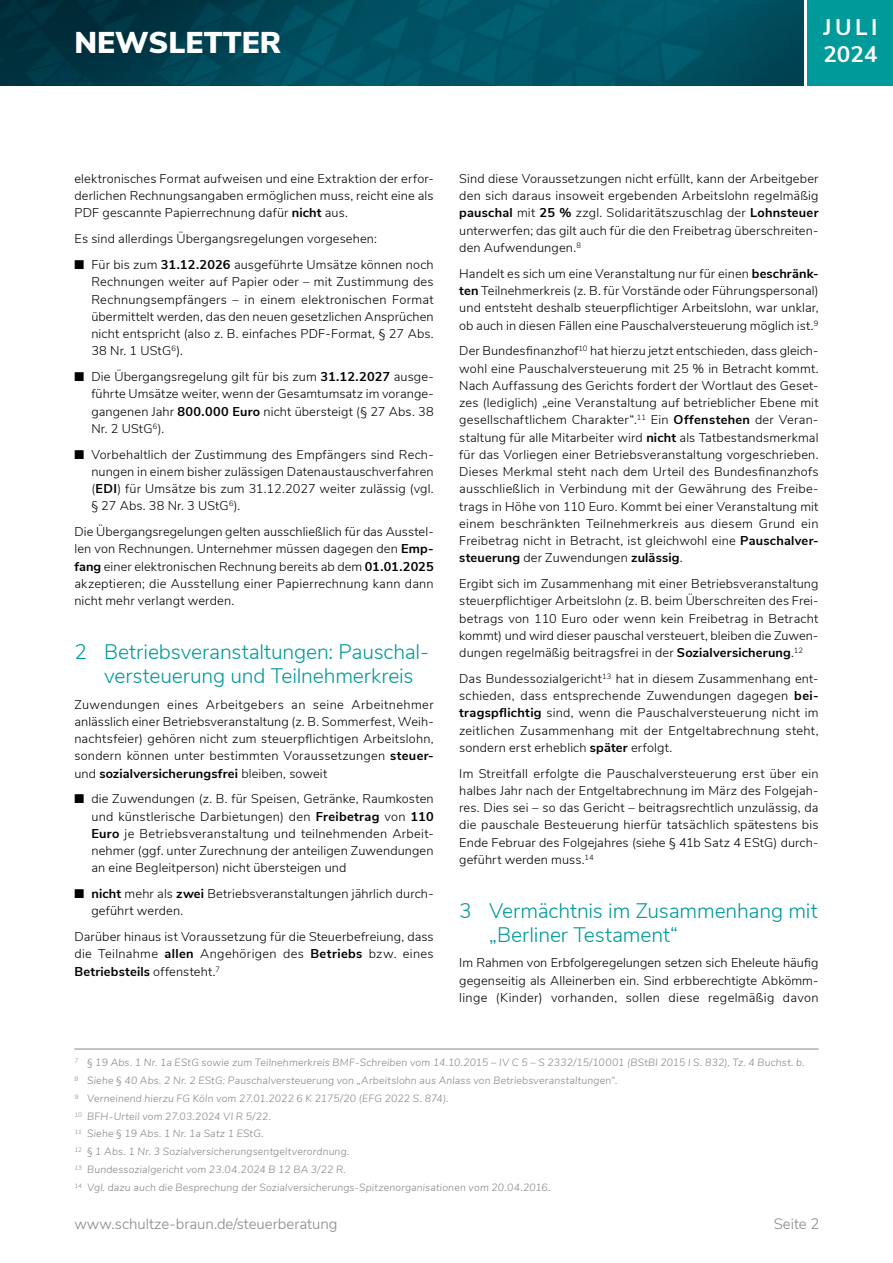
<style>
.page{position:relative;width:893px;height:1263px;background:#fff}
.page>*{position:absolute;margin:0;border:0;box-sizing:border-box;transform-origin:0 0}
.t1{font:900 30px "Nunito Sans";color:#fff}
.t2{font:700 22.5px/27px "Nunito Sans";letter-spacing:.08em;color:#fff}
.t3{font:300 21px/24px "Nunito Sans";letter-spacing:-.005em;color:#009a9b}
.t4{font:300 15px "Nunito Sans";color:#878786}
.t5{font:300 12.75px/17.2px "Nunito Sans";letter-spacing:.01em;color:#000;text-align:justify}
.t6{font:italic 300 10.5px/17.7px "Nunito Sans";letter-spacing:.015em;color:#878786}
.s1{font-weight:700}
</style>
<div class="page">
<img style="left:0;top:0;width:804px;height:85px">
<div style="left:808px;top:0;width:85px;height:85px;background:#009a9b"></div>
<hr style="left:74px;top:1049px;width:745px;height:1px;background:#878786">
<h1 class="t1" style="left:74px;top:21px;width:208px">NEWSLETTER</h1>
<h2 class="t2" style="left:823px;top:12px;width:56px">JULI<br>2024</h2>
<p class="t5" style="left:74px;top:169px;width:361px">elektronisches Format aufweisen und eine Extraktion der erfor&shy;derlichen Rechnungsangaben ermöglichen muss, reicht eine als PDF gescannte Papierrechnung dafür <span class="s1">nicht</span> aus.</p>
<p class="t5" style="left:74px;top:229px;width:304px">Es sind allerdings Übergangsregelungen vorgesehen:</p>
<p class="t5" style="left:91px;top:255px;width:344px;text-indent:-17px">■ Für bis zum <span class="s1">31.12.2026</span> ausgeführte Umsätze können noch Rechnungen weiter auf Papier oder – mit Zustimmung des Rechnungsempfängers – in einem elektronischen Format übermittelt werden, das den neuen gesetzlichen Ansprüchen nicht entspricht (also z. B. einfaches PDF-Format, § 27 Abs.<br>38 Nr. 1 UStG<sup>6</sup>).</p>
<p class="t5" style="left:91px;top:367px;width:344px;text-indent:-17px">■ Die Übergangsregelung gilt für bis zum <span class="s1">31.12.2027</span> ausge&shy;führte Umsätze weiter, wenn der Gesamtumsatz im vorange&shy;gangenen Jahr <span class="s1">800.000 Euro</span> nicht übersteigt (§ 27 Abs. 38<br>Nr. 2 UStG<sup>6</sup>).</p>
<p class="t5" style="left:91px;top:445px;width:344px;text-indent:-17px">■ Vorbehaltlich der Zustimmung des Empfängers sind Rech&shy;nungen in einem bisher zulässigen Datenaustauschverfahren (<span class="s1">EDI</span>) für Umsätze bis zum 31.12.2027 weiter zulässig (vgl. § 27 Abs. 38 Nr. 3 UStG<sup>6</sup>).</p>
<p class="t5" style="left:74px;top:522px;width:361px">Die Übergangsregelungen gelten ausschließlich für das Ausstel&shy;len von Rechnungen. Unternehmer müssen dagegen den <span class="s1">Emp&shy;fang</span> einer elektronischen Rechnung bereits ab dem <span class="s1">01.01.2025 </span>akzeptieren; die Ausstellung einer Papierrechnung kann dann nicht mehr verlangt werden.</p>
<h3 class="t3" style="left:104px;top:638px;width:326px;text-indent:-30px">2 Betriebsveranstaltungen: Pauschal&shy;versteuerung und Teilnehmerkreis</h3>
<p class="t5" style="left:74px;top:695px;width:361px">Zuwendungen eines Arbeitgebers an seine Arbeitnehmer anlässlich einer Betriebsveranstaltung (z. B. Sommerfest, Weih&shy;nachtsfeier) gehören nicht zum steuerpflichtigen Arbeitslohn, sondern können unter bestimmten Voraussetzungen <span class="s1">steuer&shy;</span>und <span class="s1">sozialversicherungsfrei</span> bleiben, soweit</p>
<p class="t5" style="left:91px;top:789px;width:344px;text-indent:-17px">■ die Zuwendungen (z. B. für Speisen, Getränke, Raumkosten und künstlerische Darbietungen) den <span class="s1">Freibetrag</span> von <span class="s1">110<br>Euro</span> je Betriebsveranstaltung und teilnehmenden Arbeit&shy;nehmer (ggf. unter Zurechnung der anteiligen Zuwendungen an eine Begleitperson) nicht übersteigen und</p>
<p class="t5" style="left:91px;top:884px;width:344px;text-indent:-17px">■ <span class="s1">nicht</span> mehr als <span class="s1">zwei</span> Betriebsveranstaltungen jährlich durch&shy;geführt werden.</p>
<p class="t5" style="left:74px;top:927px;width:361px">Darüber hinaus ist Voraussetzung für die Steuerbefreiung, dass die Teilnahme <span class="s1">allen</span> Angehörigen des <span class="s1">Betriebs</span> bzw. eines <span class="s1">Betriebsteils</span> offensteht.<sup>7</sup></p>
<p class="t5" style="left:459px;top:169px;width:361px">Sind diese Voraussetzungen nicht erfüllt, kann der Arbeitgeber den sich daraus insoweit ergebenden Arbeitslohn regelmäßig <span class="s1">pauschal</span> mit <span class="s1">25 %</span> zzgl. Solidaritätszuschlag der <span class="s1">Lohnsteuer </span>unterwerfen; das gilt auch für die den Freibetrag überschreiten&shy;den Aufwendungen.<sup>8</sup></p>
<p class="t5" style="left:459px;top:264px;width:361px">Handelt es sich um eine Veranstaltung nur für einen <span class="s1">beschränk&shy;ten</span> Teilnehmerkreis (z. B. für Vorstände oder Führungspersonal) und entsteht deshalb steuerpflichtiger Arbeitslohn, war unklar, ob auch in diesen Fällen eine Pauschalversteuerung möglich ist.<sup>9</sup></p>
<p class="t5" style="left:459px;top:341px;width:361px">Der Bundesfinanzhof<sup>10</sup> hat hierzu jetzt entschieden, dass gleich&shy;wohl eine Pauschalversteuerung mit 25 % in Betracht kommt.<br>Nach Auffassung des Gerichts fordert der Wortlaut des Geset&shy;zes (lediglich) „eine Veranstaltung auf betrieblicher Ebene mit gesellschaftlichem Charakter“.<sup>11</sup> Ein <span class="s1">Offenstehen</span> der Veran&shy;staltung für alle Mitarbeiter wird <span class="s1">nicht</span> als Tatbestandsmerkmal für das Vorliegen einer Betriebsveranstaltung vorgeschrieben.<br>Dieses Merkmal steht nach dem Urteil des Bundesfinanzhofs ausschließlich in Verbindung mit der Gewährung des Freibe&shy;trags in Höhe von 110 Euro. Kommt bei einer Veranstaltung mit einem beschränkten Teilnehmerkreis aus diesem Grund ein Freibetrag nicht in Betracht, ist gleichwohl eine <span class="s1">Pauschalver&shy;steuerung</span> der Zuwendungen <span class="s1">zulässig</span>.</p>
<p class="t5" style="left:459px;top:574px;width:361px">Ergibt sich im Zusammenhang mit einer Betriebsveranstaltung steuerpflichtiger Arbeitslohn (z. B. beim Überschreiten des Frei&shy;betrags von 110 Euro oder wenn kein Freibetrag in Betracht kommt) und wird dieser pauschal versteuert, bleiben die Zuwen&shy;dungen regelmäßig beitragsfrei in der <span class="s1">Sozialversicherung</span>.<sup>12</sup></p>
<p class="t5" style="left:459px;top:669px;width:361px">Das Bundessozialgericht<sup>13</sup> hat in diesem Zusammenhang ent&shy;schieden, dass entsprechende Zuwendungen dagegen <span class="s1">bei&shy;tragspflichtig</span> sind, wenn die Pauschalversteuerung nicht im zeitlichen Zusammenhang mit der Entgeltabrechnung steht, sondern erst erheblich <span class="s1">später</span> erfolgt.</p>
<p class="t5" style="left:459px;top:764px;width:361px">Im Streitfall erfolgte die Pauschalversteuerung erst über ein halbes Jahr nach der Entgeltabrechnung im März des Folgejah&shy;res. Dies sei – so das Gericht – beitragsrechtlich unzulässig, da die pauschale Besteuerung hierfür tatsächlich spätestens bis Ende Februar des Folgejahres (siehe § 41b Satz 4 EStG) durch&shy;geführt werden muss.<sup>14</sup></p>
<h3 class="t3" style="left:489px;top:897px;width:330px;text-indent:-30px">3 Vermächtnis im Zusammenhang mit „Berliner Testament“</h3>
<p class="t5" style="left:459px;top:953px;width:361px">Im Rahmen von Erbfolgeregelungen setzen sich Eheleute häufig gegenseitig als Alleinerben ein. Sind erbberechtigte Abkömm&shy;linge (Kinder) vorhanden, sollen diese regelmäßig davon</p>
<p class="t6" style="left:74px;top:1053px;width:732px"><sup>7</sup> § 19 Abs. 1 Nr. 1a EStG sowie zum Teilnehmerkreis BMF-Schreiben vom 14.10.2015 – IV C 5 – S 2332/15/10001 (BStBl 2015 I S. 832), Tz. 4 Buchst. b.<br><sup>8</sup> Siehe § 40 Abs. 2 Nr. 2 EStG: Pauschalversteuerung von „Arbeitslohn aus Anlass von Betriebsveranstaltungen“.<br><sup>9</sup> Verneinend hierzu FG Köln vom 27.01.2022 6 K 2175/20 (EFG 2022 S. 874).<br><sup>10</sup> BFH-Urteil vom 27.03.2024 VI R 5/22.<br><sup>11</sup> Siehe § 19 Abs. 1 Nr. 1a Satz 1 EStG.<br><sup>12</sup> § 1 Abs. 1 Nr. 3 Sozialversicherungsentgeltverordnung.<br><sup>13</sup> Bundessozialgericht vom 23.04.2024 B 12 BA 3/22 R.<br><sup>14</sup> Vgl. dazu auch die Besprechung der Sozialversicherungs-Spitzenorganisationen vom 20.04.2016.</p>
<p class="t4" style="left:74px;top:1213px;width:265px">www.schultze-braun.de/steuerberatung</p>
<p class="t4" style="left:774px;top:1213px;width:47px">Seite 2</p>
</div>
